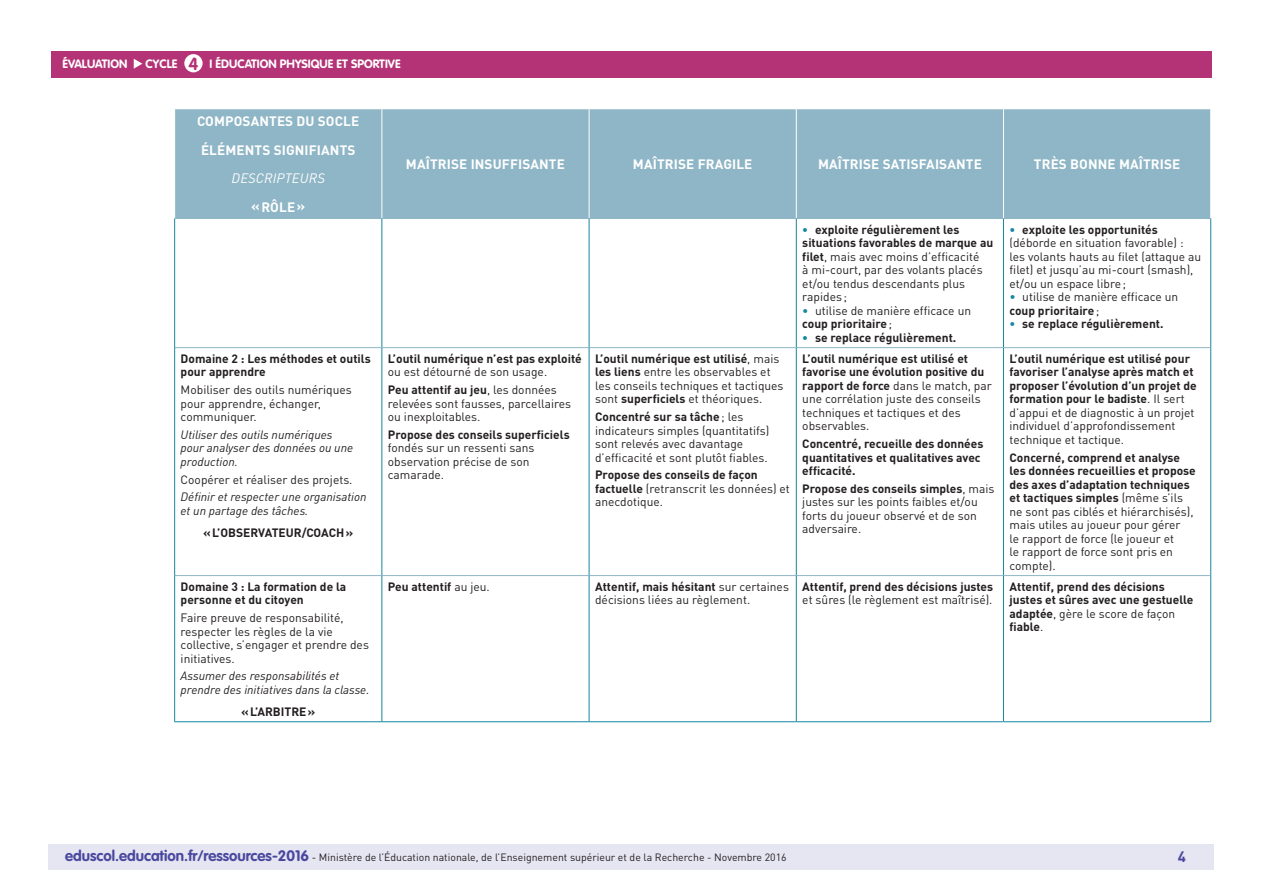
<style>
.page{position:relative;width:1263px;height:893px;background:#fff}
.page>*{position:absolute;margin:0;border:0;box-sizing:border-box;transform-origin:0 0}
.t1{font:700 17.25px "VAG Rounded Std";color:#b43376}
.t2{font:700 15px "DIN Pro";color:#4a489e}
.Titre_têtière_tablea{font:700 13.5px "DIN Pro";letter-spacing:.01em;color:#fff}
.Titre_têtière_tablea-2{font:italic 13.5px "DIN Pro";letter-spacing:.01em;color:#fff}
.Texte_courant_tablea{font:12px/13.5px "DIN Pro";color:#231f20}
.Texte_courant_tablea-2{font:700 12px/13.5px "DIN Pro";color:#231f20}
._08_Liste_à_puces_ni{font:12px/13.5px "DIN Pro";color:#231f20}
.Texte_courant_tablea-3{font:italic 12px/13.5px "DIN Pro";color:#231f20}
.Texte_gras_noir{font:700 12px/13.5px "DIN Pro";color:#231f20}
._08_Liste_à_puces_ni-2{font:700 12px "DIN Pro";color:#231f20}
.t3{font:700 12px "VAG Rounded Std";color:#fff}
.t4{font:10.5px "DIN Pro";color:#231f20}
.s1{font-weight:400}
.s2{font-weight:700}
.s3{font-weight:700;color:#16879f}
.s4{color:#16879f}
.s5{font-family:"VAG Rounded Std";font-weight:700;font-size:15px;color:#4a489e}
</style>
<div class="page">
<div style="left:49px;top:844px;width:1165px;height:26px;background:#e6e5f2"></div>
<div style="left:51px;top:51px;width:1161px;height:27px;background:#b43376"></div>
<svg style="left:134px;top:59px;width:8px;height:10px"></svg>
<div style="left:184px;top:54px;width:19px;height:18px;background:#fff;border-radius:50%"></div>
<div style="left:175px;top:109px;width:1035px;height:109px;background:#8fb6c6"></div>
<hr style="left:382px;top:109px;width:1px;height:109px;background:#fff">
<hr style="left:589px;top:109px;width:1px;height:109px;background:#fff">
<hr style="left:796px;top:109px;width:1px;height:109px;background:#fff">
<hr style="left:1003px;top:109px;width:1px;height:109px;background:#fff">
<hr style="left:174px;top:218px;width:208px;height:1px;background:#8fb6c6">
<hr style="left:382px;top:218px;width:207px;height:1px;background:#8fb6c6">
<hr style="left:589px;top:218px;width:207px;height:1px;background:#8fb6c6">
<hr style="left:796px;top:218px;width:207px;height:1px;background:#8fb6c6">
<hr style="left:1003px;top:218px;width:208px;height:1px;background:#8fb6c6">
<hr style="left:175px;top:347px;width:207px;height:1px;background:#8fb6c6">
<hr style="left:382px;top:347px;width:207px;height:1px;background:#8fb6c6">
<hr style="left:589px;top:347px;width:207px;height:1px;background:#8fb6c6">
<hr style="left:796px;top:347px;width:207px;height:1px;background:#8fb6c6">
<hr style="left:1003px;top:347px;width:207px;height:1px;background:#8fb6c6">
<hr style="left:175px;top:575px;width:207px;height:1px;background:#8fb6c6">
<hr style="left:382px;top:575px;width:207px;height:1px;background:#8fb6c6">
<hr style="left:589px;top:575px;width:207px;height:1px;background:#8fb6c6">
<hr style="left:796px;top:575px;width:207px;height:1px;background:#8fb6c6">
<hr style="left:1003px;top:575px;width:207px;height:1px;background:#8fb6c6">
<hr style="left:174px;top:219px;width:1px;height:129px;background:#16879f">
<hr style="left:382px;top:219px;width:1px;height:128px;background:#16879f">
<hr style="left:589px;top:219px;width:1px;height:128px;background:#16879f">
<hr style="left:796px;top:219px;width:1px;height:128px;background:#16879f">
<hr style="left:1003px;top:219px;width:1px;height:128px;background:#16879f">
<hr style="left:1210px;top:219px;width:1px;height:129px;background:#16879f">
<hr style="left:174px;top:348px;width:1px;height:228px;background:#16879f">
<hr style="left:382px;top:348px;width:1px;height:227px;background:#16879f">
<hr style="left:589px;top:348px;width:1px;height:227px;background:#16879f">
<hr style="left:796px;top:348px;width:1px;height:227px;background:#16879f">
<hr style="left:1003px;top:348px;width:1px;height:227px;background:#16879f">
<hr style="left:1210px;top:348px;width:1px;height:228px;background:#16879f">
<hr style="left:174px;top:576px;width:1px;height:145px;background:#16879f">
<hr style="left:382px;top:576px;width:1px;height:145px;background:#16879f">
<hr style="left:589px;top:576px;width:1px;height:145px;background:#16879f">
<hr style="left:796px;top:576px;width:1px;height:145px;background:#16879f">
<hr style="left:1003px;top:576px;width:1px;height:145px;background:#16879f">
<hr style="left:1210px;top:576px;width:1px;height:145px;background:#16879f">
<hr style="left:174px;top:721px;width:208px;height:1px;background:#16879f">
<hr style="left:382px;top:721px;width:207px;height:1px;background:#16879f">
<hr style="left:589px;top:721px;width:207px;height:1px;background:#16879f">
<hr style="left:796px;top:721px;width:207px;height:1px;background:#16879f">
<hr style="left:1003px;top:721px;width:208px;height:1px;background:#16879f">
<p class="t3" style="left:63px;top:57px;width:66px">ÉVALUATION</p>
<p class="t3" style="left:146px;top:57px;width:33px">CYCLE</p>
<p class="t3" style="left:210px;top:57px;width:193px">I ÉDUCATION PHYSIQUE ET SPORTIVE</p>
<h1 class="t1" style="left:189px;top:53px;width:11px">4</h1>
<p class="Titre_têtière_tablea" style="left:197px;top:112px;width:164px">COMPOSANTES DU SOCLE</p>
<p class="Titre_têtière_tablea" style="left:201px;top:141px;width:156px">ÉLÉMENTS SIGNIFIANTS</p>
<p class="Titre_têtière_tablea-2" style="left:232px;top:170px;width:95px">DESCRIPTEURS</p>
<p class="Titre_têtière_tablea" style="left:251px;top:199px;width:56px">«RÔLE»</p>
<p class="Texte_gras_noir" style="left:181px;top:351px;width:192px">Domaine 2 : Les méthodes et outils pour apprendre</p>
<p class="Texte_courant_tablea" style="left:181px;top:383px;width:173px">Mobiliser des outils numériques pour apprendre, échanger, communiquer.</p>
<p class="Texte_courant_tablea-3" style="left:181px;top:427px;width:174px">Utiliser des outils numériques pour analyser des données ou une production.</p>
<p class="Texte_courant_tablea" style="left:181px;top:472px;width:173px">Coopérer et réaliser des projets.</p>
<p class="Texte_courant_tablea-3" style="left:181px;top:490px;width:187px">Définir et respecter une organisation et un partage des tâches.</p>
<p class="Texte_gras_noir" style="left:203px;top:525px;width:152px">«L’OBSERVATEUR/COACH»</p>
<p class="Texte_gras_noir" style="left:181px;top:579px;width:167px">Domaine 3 : La formation de la personne et du citoyen</p>
<p class="Texte_courant_tablea" style="left:181px;top:611px;width:190px">Faire preuve de responsabilité, respecter les règles de la vie collective, s’engager et prendre des initiatives.</p>
<p class="Texte_courant_tablea-3" style="left:181px;top:669px;width:190px">Assumer des responsabilités et prendre des initiatives dans la classe.</p>
<p class="Texte_gras_noir" style="left:241px;top:704px;width:76px">«L’ARBITRE»</p>
<p class="Titre_têtière_tablea" style="left:406px;top:155px;width:161px">MAÎTRISE INSUFFISANTE</p>
<p class="Titre_têtière_tablea" style="left:633px;top:155px;width:121px">MAÎTRISE FRAGILE</p>
<p class="Titre_têtière_tablea" style="left:818px;top:155px;width:165px">MAÎTRISE SATISFAISANTE</p>
<p class="Titre_têtière_tablea" style="left:1034px;top:155px;width:148px">TRÈS BONNE MAÎTRISE</p>
<p class="Texte_courant_tablea-2" style="left:388px;top:351px;width:195px">L’outil numérique n’est pas exploité <span class="s1">ou est détourné de son usage.</span></p>
<p class="Texte_courant_tablea" style="left:388px;top:383px;width:185px"><span class="s2">Peu attentif au jeu</span>, les données relevées sont fausses, parcellaires ou inexploitables.</p>
<p class="Texte_courant_tablea" style="left:388px;top:427px;width:183px"><span class="s2">Propose des conseils superficiels </span>fondés sur un ressenti sans observation précise de son camarade.</p>
<p class="Texte_courant_tablea" style="left:595px;top:351px;width:190px"><span class="s2">L’outil numérique est utilisé</span>, mais <span class="s2">les liens</span> entre les observables et les conseils techniques et tactiques sont <span class="s2">superficiels</span> et théoriques.</p>
<p class="Texte_courant_tablea" style="left:595px;top:410px;width:176px"><span class="s2">Concentré sur sa tâche</span>; les indicateurs simples (quantitatifs) sont relevés avec davantage d’efficacité et sont plutôt fiables.</p>
<p class="Texte_courant_tablea" style="left:595px;top:468px;width:196px"><span class="s2">Propose des conseils de façon factuelle</span> (retranscrit les données) et anecdotique.</p>
<p class="_08_Liste_à_puces_ni" style="left:802px;top:222px;width:192px"><span class="s3">•</span> <span class="s2">exploite régulièrement les situations favorables de marque au filet</span>, mais avec moins d’efficacité<br>à mi-court, par des volants placés et/ou tendus descendants plus rapides ;</p>
<p class="_08_Liste_à_puces_ni" style="left:802px;top:303px;width:170px"><span class="s4">•</span> utilise de manière efficace un <span class="s2">coup prioritaire</span>;</p>
<p class="_08_Liste_à_puces_ni-2" style="left:802px;top:329px;width:155px"><span class="s4">•</span> se replace régulièrement.</p>
<p class="Texte_courant_tablea" style="left:802px;top:351px;width:191px"><span class="s2">L’outil numérique est utilisé et favorise une évolution positive du rapport de force</span> dans le match, par une corrélation juste des conseils techniques et tactiques et des observables.</p>
<p class="Texte_courant_tablea-2" style="left:802px;top:437px;width:183px">Concentré, recueille des données quantitatives et qualitatives avec efficacité.</p>
<p class="Texte_courant_tablea" style="left:802px;top:481px;width:194px"><span class="s2">Propose des conseils simples</span>, mais justes sur les points faibles et/ou forts du joueur observé et de son adversaire.</p>
<p class="_08_Liste_à_puces_ni" style="left:1009px;top:222px;width:193px"><span class="s3">•</span> <span class="s2">exploite les opportunités </span>(déborde en situation favorable) : les volants hauts au filet (attaque au filet) et jusqu’au mi-court (smash), et/ou un espace libre;</p>
<p class="_08_Liste_à_puces_ni" style="left:1009px;top:290px;width:170px"><span class="s4">•</span> utilise de manière efficace un <span class="s2">coup prioritaire</span>;</p>
<p class="_08_Liste_à_puces_ni-2" style="left:1009px;top:316px;width:155px"><span class="s4">•</span> se replace régulièrement.</p>
<p class="Texte_courant_tablea-2" style="left:1009px;top:351px;width:189px">L’outil numérique est utilisé pour favoriser l’analyse après match et proposer l’évolution d’un projet de formation pour le badiste<span class="s1">. Il sert d’appui et de diagnostic à un projet individuel d’approfondissement technique et tactique.</span></p>
<p class="Texte_courant_tablea" style="left:1009px;top:450px;width:188px"><span class="s2">Concerné, comprend et analyse les données recueillies et propose des axes d’adaptation techniques et tactiques simples</span> (même s’ils ne sont pas ciblés et hiérarchisés), mais utiles au joueur pour gérer<br>le rapport de force (le joueur et<br>le rapport de force sont pris en compte).</p>
<p class="Texte_courant_tablea-2" style="left:388px;top:579px;width:103px">Peu attentif <span class="s1">au jeu.</span></p>
<p class="Texte_courant_tablea" style="left:595px;top:579px;width:195px"><span class="s2">Attentif, mais hésitant</span> sur certaines décisions liées au règlement.</p>
<p class="Texte_courant_tablea-2" style="left:802px;top:579px;width:192px">Attentif, prend des décisions justes <span class="s1">et sûres (le règlement est maîtrisé).</span></p>
<p class="Texte_courant_tablea-2" style="left:1009px;top:579px;width:185px">Attentif, prend des décisions justes et sûres avec une gestuelle adaptée<span class="s1">, gère le score de façon </span>fiable<span class="s1">.</span></p>
<p class="t4" style="left:65px;top:850px;width:723px"><span class="s5">eduscol.education.fr/ressources-2016</span> - Ministère de l’Éducation nationale, de l’Enseignement supérieur et de la Recherche - Novembre 2016</p>
<p class="t2" style="left:1178px;top:846px;width:10px">4</p>
</div>
